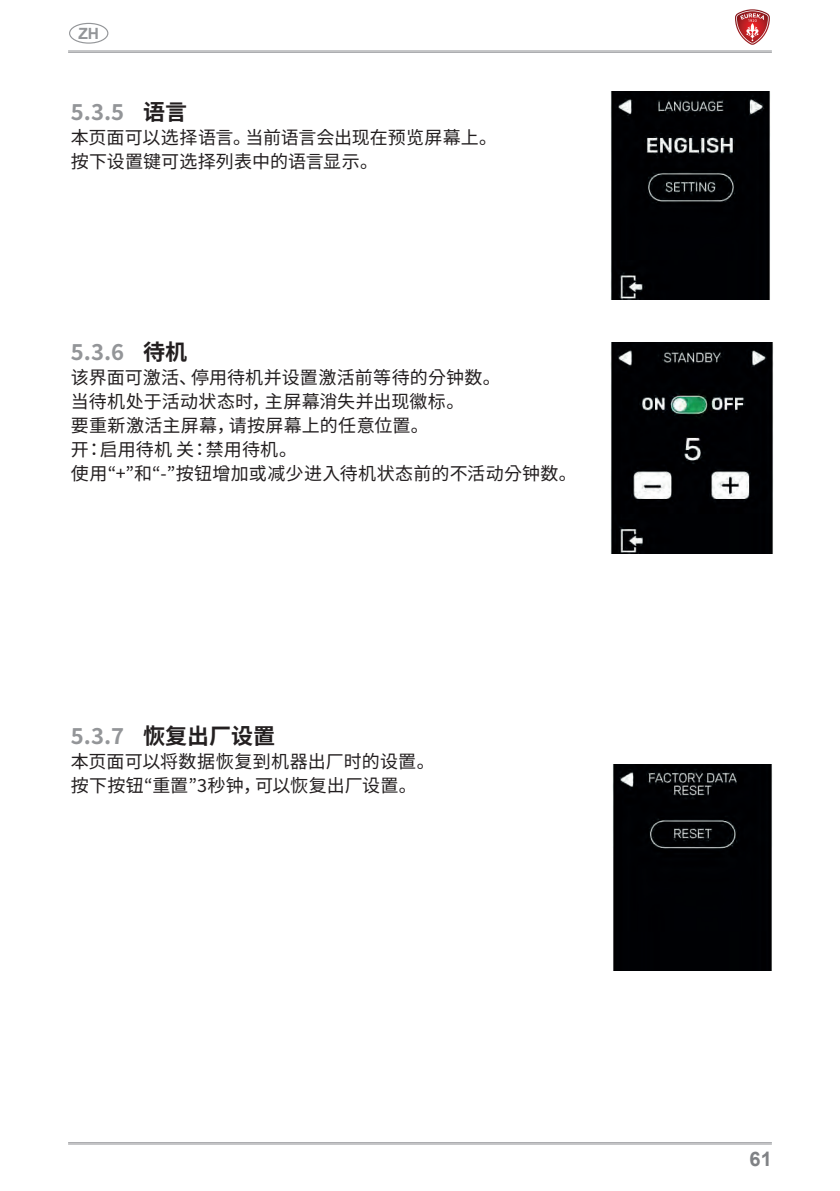
<style>
.page{position:relative;width:840px;height:1191px;background:#fff}
.page>*{position:absolute;margin:0;border:0;box-sizing:border-box;transform-origin:0 0}
.t1{font:700 22px "Noto Sans CJ Kkr";color:#939598}
.t2{font:700 22px "Noto Sans CJ Kkr";color:#231f20}
.t3{font:700 20px "Arial";color:#808285}
.t4{font:18px/24px "Noto Sans CJ Kkr";letter-spacing:.01em;color:#231f20}
.t5{font:700 15.6px "Arial";color:#939598}
.s1{color:#231f20}
.s2{color:#939598}
</style>
<div class="page">
<hr style="left:68px;top:50px;width:703px;height:1px;background:#97999c">
<hr style="left:68px;top:52px;width:703px;height:1px;background:#97999c">
<hr style="left:68px;top:1142px;width:703px;height:1px;background:#97999c">
<hr style="left:68px;top:1143px;width:703px;height:1px;background:#97999c">
<svg style="left:735px;top:9px;width:34px;height:36px"></svg>
<div style="left:69px;top:23px;width:39px;height:21px;border:1px solid #939598;border-radius:50%"></div>
<img style="left:610px;top:92px;width:160px;height:208px">
<img style="left:610px;top:342px;width:162px;height:211px">
<img style="left:612px;top:764px;width:159px;height:207px">
<p class="t5" style="left:78px;top:23px;width:22px">ZH</p>
<p class="t1" style="left:71px;top:100px;width:118px">5.3.5 <span class="s1">语言</span></p>
<p class="t4" style="left:71px;top:126px;width:427px">本页面可以选择语言。当前语言会出现在预览屏幕上。按下设置键可选择列表中的语言显示。</p>
<p class="t1" style="left:71px;top:340px;width:118px">5.3.6 <span class="s1">待机</span></p>
<p class="t4" style="left:71px;top:366px;width:507px">该界面可激活、停用待机并设置激活前等待的分钟数。<br>当待机处于活动状态时，主屏幕消失并出现徽标。<br>要重新激活主屏幕，请按屏幕上的任意位置。<br>开：启用待机 关：禁用待机。<br>使用“+”和“-”按钮增加或减少进入待机状态前的不活动分钟数。</p>
<p class="t2" style="left:71px;top:724px;width:206px"><span class="s2">5.3.7</span> 恢复出厂设置</p>
<p class="t4" style="left:71px;top:750px;width:365px">本页面可以将数据恢复到机器出厂时的设置。按下按钮“重置”3秒钟，可以恢复出厂设置。</p>
<p class="t3" style="left:749px;top:1145px;width:24px">61</p>
</div>
